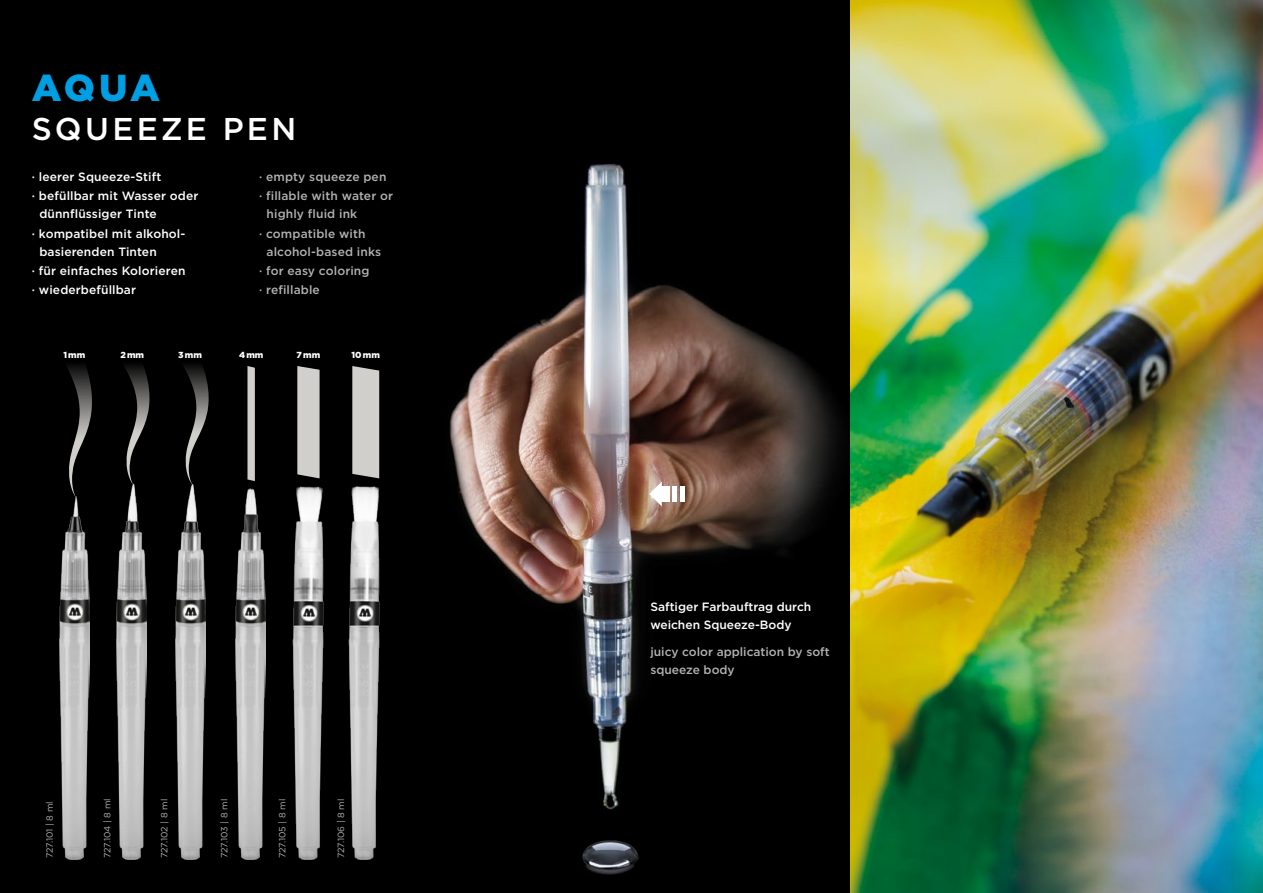
<style>
.page{position:relative;width:1263px;height:893px;background:#fff}
.page>*{position:absolute;margin:0;border:0;box-sizing:border-box;transform-origin:0 0}
.t1{font:900 37.5px "Gotham";color:#009ee3}
.t2{font:500 31.5px "Gotham";letter-spacing:.1em;color:#fff}
.t3{font:500 12px/18px "Gotham";letter-spacing:.01em;color:#fff}
.t4{font:500 12px/18px "Gotham";letter-spacing:.01em;color:#b1b2b3}
.t5{font:9px "Gotham";letter-spacing:-.005em;color:#b1b2b3}
.t6{font:900 8.85px "Gotham";color:#fff}
</style>
<div class="page">
<img style="left:0;top:0;width:850px;height:893px">
<img style="left:850px;top:0;width:413px;height:893px">
<img style="left:59px;top:464px;width:30px;height:396px">
<img style="left:116px;top:464px;width:31px;height:396px">
<img style="left:176px;top:464px;width:30px;height:396px">
<svg style="left:247px;top:366px;width:8px;height:98px"></svg>
<img style="left:235px;top:464px;width:30px;height:396px">
<svg style="left:297px;top:366px;width:23px;height:103px;background:#c6c4c1"></svg>
<img style="left:291px;top:469px;width:35px;height:391px">
<div style="left:352px;top:366px;width:27px;height:103px;background:#d1cfcc"></div>
<img style="left:347px;top:469px;width:36px;height:391px">
<svg style="left:179px;top:348px;width:30px;height:137px;background:#212020"></svg>
<svg style="left:120px;top:348px;width:29px;height:137px;background:#222121"></svg>
<svg style="left:63px;top:346px;width:29px;height:152px;background:#222121"></svg>
<div style="left:662px;top:486px;width:8px;height:16px;background:#fff"></div>
<hr style="left:673px;top:486px;width:4px;height:16px;background:#fff">
<hr style="left:680px;top:486px;width:4px;height:16px;background:#fff">
<svg style="left:649px;top:482px;width:13px;height:24px"></svg>
<h1 class="t1" style="left:32px;top:62px;width:129px">AQUA</h1>
<h2 class="t2" style="left:32px;top:108px;width:266px">SQUEEZE PEN</h2>
<p class="t3" style="left:32px;top:168px;width:131px">∙ leerer Squeeze-Stift</p>
<p class="t3" style="left:32px;top:187px;width:168px">∙ befüllbar mit Wasser oder</p>
<p class="t3" style="left:39px;top:205px;width:119px">dünnflüssiger Tinte</p>
<p class="t3" style="left:32px;top:224px;width:154px">∙ kompatibel mit alkohol-</p>
<p class="t3" style="left:39px;top:242px;width:119px">basierenden Tinten</p>
<p class="t3" style="left:32px;top:261px;width:155px">∙ für einfaches Kolorieren</p>
<p class="t3" style="left:32px;top:280px;width:106px">∙ wiederbefüllbar</p>
<p class="t4" style="left:259px;top:168px;width:129px">∙ empty squeeze pen</p>
<p class="t4" style="left:259px;top:187px;width:135px">∙ fillable with water or</p>
<p class="t4" style="left:267px;top:205px;width:92px">highly fluid ink</p>
<p class="t4" style="left:259px;top:224px;width:108px">∙ compatible with</p>
<p class="t4" style="left:267px;top:242px;width:116px">alcohol-based inks</p>
<p class="t4" style="left:259px;top:261px;width:112px">∙ for easy coloring</p>
<p class="t4" style="left:259px;top:280px;width:62px">∙ refillable</p>
<p class="t6" style="left:63px;top:349px;width:23px">1 mm</p>
<p class="t6" style="left:120px;top:349px;width:25px">2 mm</p>
<p class="t6" style="left:178px;top:349px;width:25px">3 mm</p>
<p class="t6" style="left:239px;top:349px;width:26px">4 mm</p>
<p class="t6" style="left:297px;top:349px;width:25px">7 mm</p>
<p class="t6" style="left:352px;top:349px;width:30px">10 mm</p>
<p class="t5" style="left:44px;top:858px;width:58px;rotate:-90deg">727.101 | 8 ml</p>
<p class="t5" style="left:101px;top:858px;width:61px;rotate:-90deg">727.104 | 8 ml</p>
<p class="t5" style="left:277px;top:858px;width:61px;rotate:-90deg">727.105 | 8 ml</p>
<p class="t5" style="left:159px;top:858px;width:61px;rotate:-90deg">727.102 | 8 ml</p>
<p class="t5" style="left:219px;top:858px;width:61px;rotate:-90deg">727.103 | 8 ml</p>
<p class="t5" style="left:335px;top:858px;width:61px;rotate:-90deg">727.106 | 8 ml</p>
<p class="t3" style="left:650px;top:598px;width:162px">Saftiger Farbauftrag durch weichen Squeeze-Body</p>
<p class="t4" style="left:650px;top:642px;width:181px">juicy color application by soft squeeze body</p>
</div>
